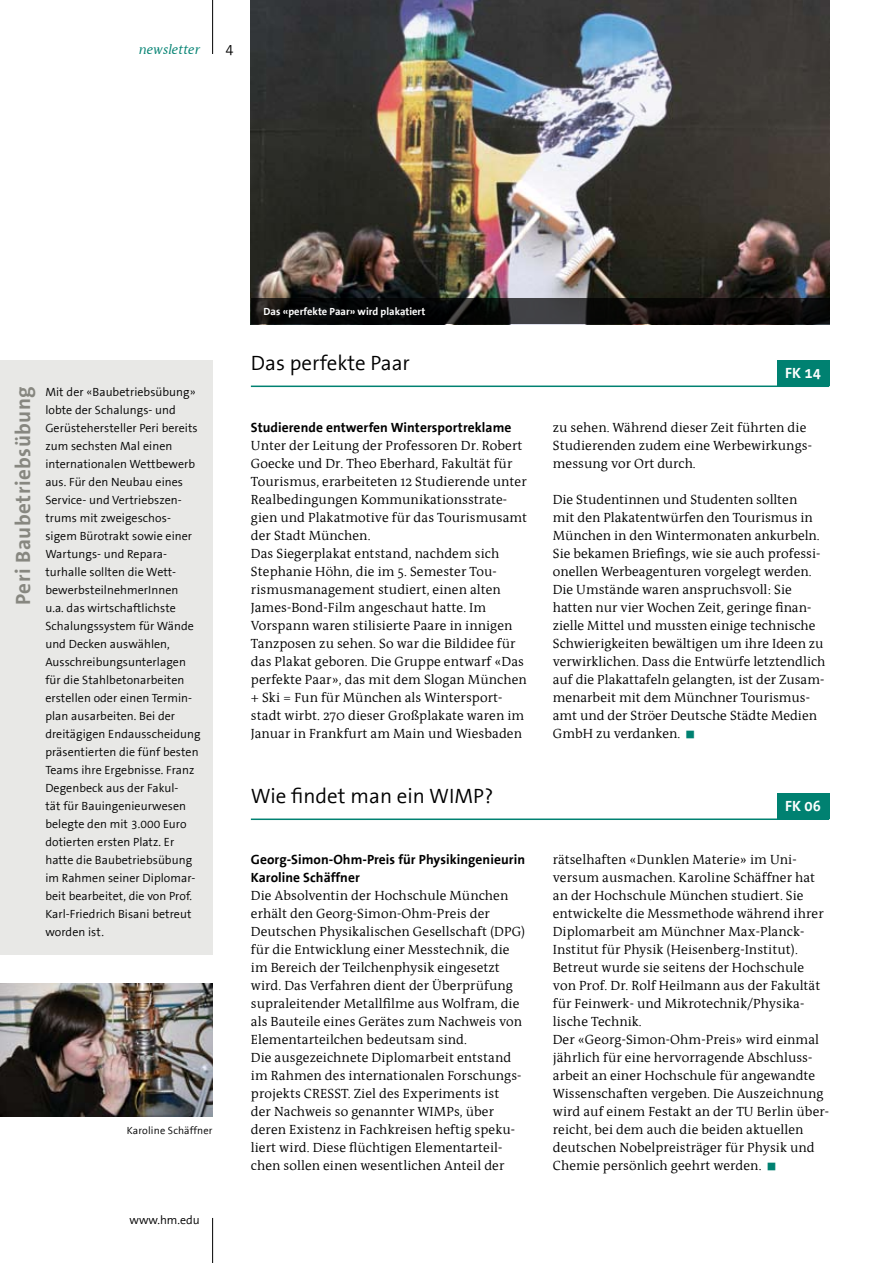
<style>
.page{position:relative;width:893px;height:1263px;background:#fff}
.page>*{position:absolute;margin:0;border:0;box-sizing:border-box;transform-origin:0 0}
.t1{font:21px "FHM The Sans";color:#000}
.t2{font:700 21px "FHM The Sans";letter-spacing:.025em;color:#878780}
.t3{font:700 15px "FHM The Sans";letter-spacing:.005em;color:#fff}
.t4{font:15px "FHM The Sans";color:#000}
.t5{font:13.5px/18px "FHM Antiqua";letter-spacing:.005em;color:#000}
.t6{font:700 13.5px/18px "FHM Antiqua";letter-spacing:.005em;color:#000}
.t7{font:italic 13.5px "FHM Antiqua";color:#008171}
.t8{font:12px/18px "FHM The Sans";letter-spacing:.005em;color:#000}
.t9{font:700 10.5px "FHM The Sans";color:#fff}
.t10{font:10.5px "FHM The Sans";letter-spacing:.015em;color:#000}
.s1{color:#008171}
</style>
<div class="page">
<hr style="left:212px;top:0;width:1px;height:54px;background:#000">
<hr style="left:212px;top:1218px;width:1px;height:45px;background:#000">
<hr style="left:251px;top:385px;width:578px;height:2px;background:#008171">
<div style="left:777px;top:360px;width:52px;height:26px;background:#008171"></div>
<div style="left:0;top:360px;width:213px;height:594px;background:#e8e8e6"></div>
<hr style="left:251px;top:818px;width:578px;height:2px;background:#008171">
<div style="left:777px;top:793px;width:52px;height:25px;background:#008171"></div>
<img style="left:251px;top:0;width:578px;height:298px">
<svg style="left:251px;top:298px;width:578px;height:26px;background:#121111"></svg>
<img style="left:0;top:984px;width:213px;height:132px">
<p class="t7" style="left:139px;top:42px;width:63px">newsletter</p>
<p class="t4" style="left:225px;top:41px;width:10px">4</p>
<h1 class="t2" style="left:12px;top:605px;width:220px;rotate:-90deg">Peri Baubetriebsübung</h1>
<p class="t8" style="left:45px;top:383px;width:157px">Mit der «Baubetriebsübung» lobte der Schalungs- und<br>Gerüstehersteller Peri bereits zum sechsten Mal einen internationalen Wettbewerb aus. Für den Neubau eines<br>Service- und Vertriebszen&shy;trums mit zweigeschos&shy;sigem Bürotrakt sowie einer<br>Wartungs- und Repara&shy;turhalle sollten die Wett&shy;bewerbsteilnehmerInnen<br>u.a. das wirtschaftlichste<br>Schalungssystem für Wände und Decken auswählen,<br>Ausschreibungsunterlagen für die Stahlbetonarbeiten erstellen oder einen Termin&shy;plan ausarbeiten. Bei der dreitägigen Endausscheidung präsentierten die fünf besten<br>Teams ihre Ergebnisse. Franz<br>Degenbeck aus der Fakul-<br>tät für Bauingenieurwesen belegte den mit 3.000 Euro dotierten ersten Platz. Er hatte die Baubetriebsübung im Rahmen seiner Diplomar&shy;beit bearbeitet, die von Prof.<br>Karl-Friedrich Bisani betreut worden ist.</p>
<p class="t10" style="left:127px;top:1125px;width:87px">Karoline Schäffner</p>
<p class="t8" style="left:129px;top:1211px;width:72px">www.hm.edu</p>
<p class="t9" style="left:264px;top:306px;width:163px">Das «perfekte Paar» wird plakatiert</p>
<h1 class="t1" style="left:251px;top:352px;width:161px">Das perfekte Paar</h1>
<p class="t6" style="left:251px;top:419px;width:262px">Studierende entwerfen Wintersportreklame</p>
<p class="t5" style="left:251px;top:437px;width:278px">Unter der Leitung der Professoren Dr. Robert Goecke und Dr. Theo Eberhard, Fakultät für Tourismus, erarbeiteten 12 Studierende unter Realbedingungen Kommunikationsstrate&shy;gien und Plakatmotive für das Tourismusamt der Stadt München.<br>Das Siegerplakat entstand, nachdem sich Stephanie Höhn, die im 5. Semester Tou&shy;rismusmanagement studiert, einen alten James-Bond-Film angeschaut hatte. Im Vorspann waren stilisierte Paare in innigen Tanzposen zu sehen. So war die Bildidee für das Plakat geboren. Die Gruppe entwarf «Das perfekte Paar», das mit dem Slogan München + Ski = Fun für München als Wintersport&shy;stadt wirbt. 270 dieser Großplakate waren im Januar in Frankfurt am Main und Wiesbaden</p>
<h1 class="t1" style="left:251px;top:785px;width:244px">Wie findet man ein WIMP?</h1>
<p class="t6" style="left:251px;top:851px;width:276px">Georg-Simon-Ohm-Preis für Physikingenieurin<br>Karoline Schäffner</p>
<p class="t5" style="left:251px;top:887px;width:276px">Die Absolventin der Hochschule München erhält den Georg-Simon-Ohm-Preis der Deutschen Physikalischen Gesellschaft (DPG) für die Entwicklung einer Messtechnik, die im Bereich der Teilchenphysik eingesetzt wird. Das Verfahren dient der Überprüfung supraleitender Metallfilme aus Wolfram, die als Bauteile eines Gerätes zum Nachweis von Elementarteilchen bedeutsam sind.<br>Die ausgezeichnete Diplomarbeit entstand im Rahmen des internationalen Forschungs&shy;projekts CRESST. Ziel des Experiments ist<br>der Nachweis so genannter WIMPs, über deren Existenz in Fachkreisen heftig speku&shy;liert wird. Diese flüchtigen Elementarteil&shy;chen sollen einen wesentlichen Anteil der</p>
<p class="t3" style="left:785px;top:365px;width:37px">FK 14</p>
<p class="t5" style="left:553px;top:419px;width:261px">zu sehen. Während dieser Zeit führten die<br>Studierenden zudem eine Werbewirkungs&shy;messung vor Ort durch.</p>
<p class="t5" style="left:553px;top:491px;width:274px">Die Studentinnen und Studenten sollten<br>mit den Plakatentwürfen den Tourismus in München in den Wintermonaten ankurbeln.<br>Sie bekamen Briefings, wie sie auch professi&shy;onellen Werbeagenturen vorgelegt werden.<br>Die Umstände waren anspruchsvoll: Sie hatten nur vier Wochen Zeit, geringe finan&shy;zielle Mittel und mussten einige technische Schwierigkeiten bewältigen um ihre Ideen zu verwirklichen. Dass die Entwürfe letztendlich auf die Plakattafeln gelangten, ist der Zusam&shy;menarbeit mit dem Münchner Tourismus&shy;amt und der Ströer Deutsche Städte Medien GmbH zu verdanken. <span class="s1">■</span></p>
<p class="t3" style="left:785px;top:798px;width:37px">FK 06</p>
<p class="t5" style="left:553px;top:851px;width:278px">rätselhaften «Dunklen Materie» im Uni&shy;versum ausmachen. Karoline Schäffner hat an der Hochschule München studiert. Sie entwickelte die Messmethode während ihrer Diplomarbeit am Münchner Max-Planck-Institut für Physik (Heisenberg-Institut).<br>Betreut wurde sie seitens der Hochschule von Prof. Dr. Rolf Heilmann aus der Fakultät für Feinwerk- und Mikrotechnik/Physika&shy;lische Technik.<br>Der «Georg-Simon-Ohm-Preis» wird einmal jährlich für eine hervorragende Abschluss&shy;arbeit an einer Hochschule für angewandte Wissenschaften vergeben. Die Auszeichnung wird auf einem Festakt an der TU Berlin über&shy;reicht, bei dem auch die beiden aktuellen deutschen Nobelpreisträger für Physik und Chemie persönlich geehrt werden. <span class="s1">■</span></p>
</div>
